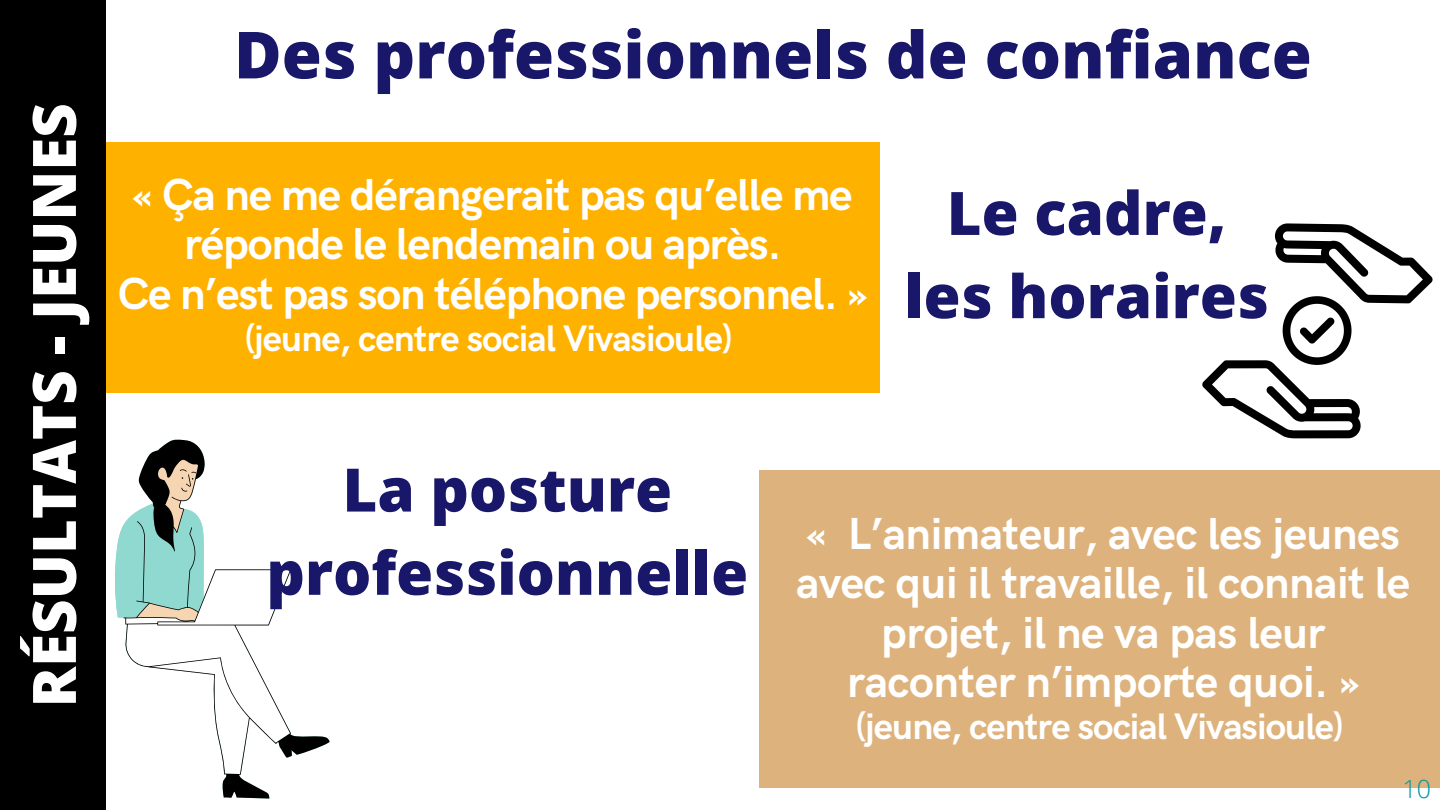
<style>
.page{position:relative;width:1440px;height:810px;background:#fff}
.page>*{position:absolute;margin:0;border:0;box-sizing:border-box;transform-origin:0 0}
.t1{font:800 65px "Open Sans";color:#191769}
.t2{font:800 60px/83.2px "Open Sans";color:#191769;text-align:center}
.t3{font:800 60px "Open Sans";color:#fff}
.t4{font:700 45px/49.5px "HK Grotesk";letter-spacing:-.01em;color:#fff;text-align:center}
.t5{font:700 37px "HK Grotesk";letter-spacing:-.025em;color:#fff}
.t6{font:300 25px "Open Sans";color:#03989e}
</style>
<div class="page">
<div style="left:106px;top:142px;width:774px;height:251px;background:#ffb100"></div>
<div style="left:760px;top:471px;width:680px;height:317px;background:#deb27c"></div>
<div style="left:0;top:0;width:106px;height:810px;background:#000"></div>
<svg style="left:222px;top:734px;width:108px;height:65px"></svg>
<svg style="left:115px;top:439px;width:176px;height:336px"></svg>
<svg style="left:1202px;top:223px;width:231px;height:215px"></svg>
<h2 class="t3" style="left:12px;top:707px;width:606px;rotate:-90deg">RÉSULTATS - JEUNES</h2>
<h1 class="t1" style="left:234px;top:9px;width:1079px">Des professionnels de confiance</h1>
<p class="t4" style="left:118px;top:171px;width:751px">« Ça ne me dérangerait pas qu’elle me réponde le lendemain ou après.<br>Ce n’est pas son téléphone personnel. »</p>
<p class="t5" style="left:245px;top:317px;width:489px">(jeune, centre social Vivasioule)</p>
<h2 class="t2" style="left:904px;top:170px;width:366px">Le cadre, les horaires</h2>
<h2 class="t2" style="left:266px;top:447px;width:483px">La posture professionnelle</h2>
<p class="t4" style="left:796px;top:510px;width:615px">« L’animateur, avec les jeunes avec qui il travaille, il connait le projet, il ne va pas leur raconter n’importe quoi. »</p>
<p class="t5" style="left:856px;top:706px;width:489px">(jeune, centre social Vivasioule)</p>
<p class="t6" style="left:1402px;top:772px;width:30px">10</p>
</div>
